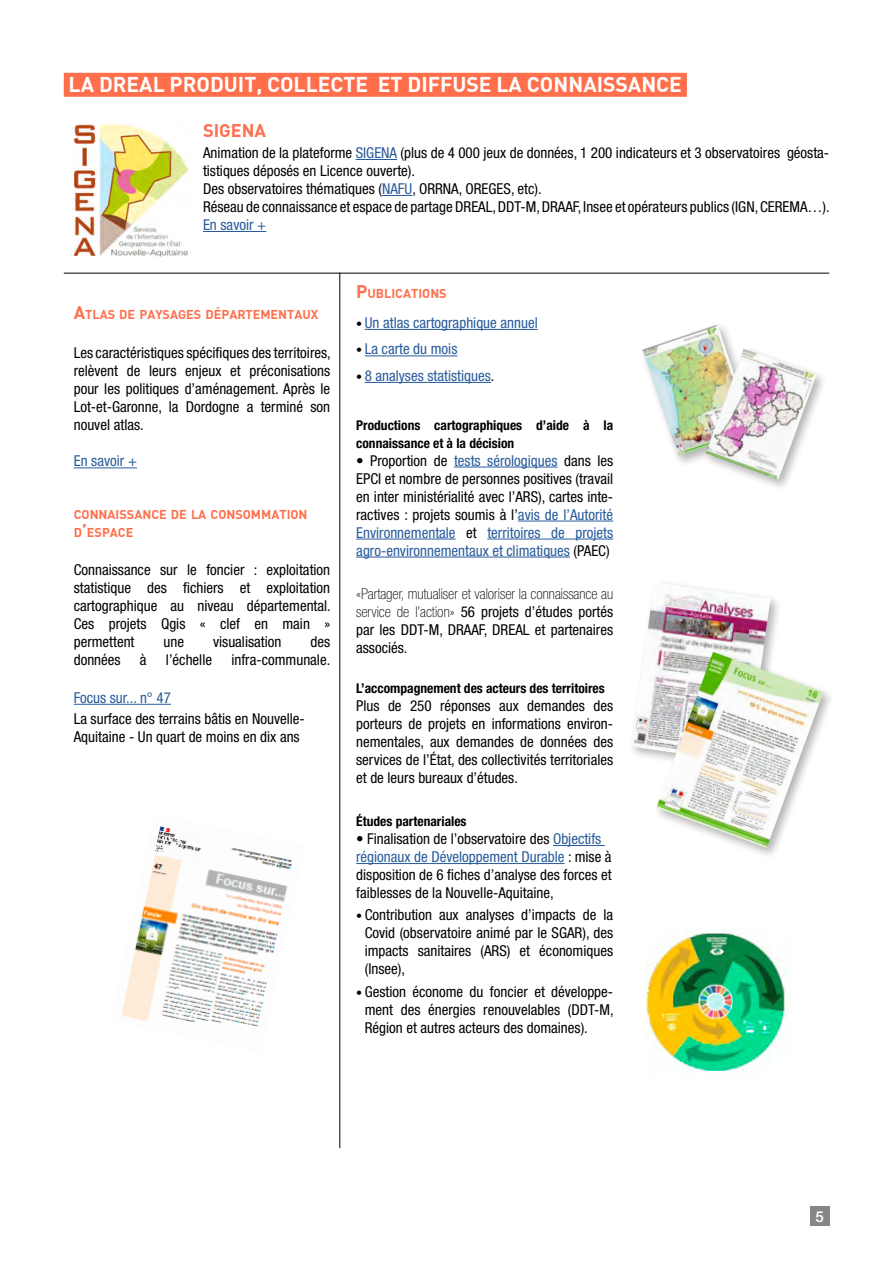
<style>
.page{position:relative;width:893px;height:1263px;background:#fff}
.page>*{position:absolute;margin:0;border:0;box-sizing:border-box;transform-origin:0 0}
.t1{font:700 21px "DIN";color:#fff}
.t2{font:700 18px "DIN";color:#ff6f4c}
.t3{font:condensed 15px/18px "Helvetica Neue LT Std";color:#000;text-align:justify}
.t4{font:condensed 15px "Helvetica Neue LT Std";color:#275b9b}
.t5{font:500 15px "Helvetica Neue LT Std";color:#fff}
.t6{font:700 condensed 13.5px/18px "Helvetica Neue LT Std";color:#000}
.t7{font:700 12.6px/18px "DIN";color:#ff6f4c}
.s1{color:#275b9b}
.s2{font-size:18px}
.s3{font-weight:100;font-size:12px;color:#000}
.s4{color:#000}
.s5{font-weight:100}
.s6{font-weight:700}
.s7{font-weight:100;font-size:12px}
</style>
<div class="page">
<div style="left:810px;top:1207px;width:19px;height:19px;background:#878787"></div>
<hr style="left:74px;top:467px;width:63px;height:1px;background:#275b9b">
<hr style="left:74px;top:704px;width:97px;height:1px;background:#275b9b">
<hr style="left:365px;top:329px;width:173px;height:1px;background:#275b9b">
<hr style="left:365px;top:355px;width:92px;height:1px;background:#275b9b">
<hr style="left:365px;top:382px;width:126px;height:1px;background:#275b9b">
<hr style="left:454px;top:467px;width:103px;height:1px;background:#275b9b">
<hr style="left:518px;top:521px;width:95px;height:1px;background:#275b9b">
<hr style="left:356px;top:539px;width:100px;height:1px;background:#275b9b">
<hr style="left:487px;top:539px;width:126px;height:1px;background:#275b9b">
<hr style="left:356px;top:557px;width:214px;height:1px;background:#275b9b">
<hr style="left:553px;top:845px;width:52px;height:1px;background:#275b9b">
<hr style="left:356px;top:863px;width:208px;height:1px;background:#275b9b">
<hr style="left:356px;top:159px;width:41px;height:1px;background:#275b9b">
<hr style="left:382px;top:195px;width:30px;height:1px;background:#275b9b">
<hr style="left:203px;top:231px;width:63px;height:1px;background:#275b9b">
<div style="left:64px;top:73px;width:623px;height:24px;background:#ff6f4c"></div>
<img style="left:71px;top:123px;width:118px;height:134px">
<div style="left:627px;top:579px;width:156px;height:196px;background:#000;opacity:.3"></div>
<img style="left:631px;top:582px;width:139px;height:181px">
<div style="left:638px;top:321px;width:127px;height:147px;background:#000;opacity:.3"></div>
<img style="left:642px;top:324px;width:111px;height:132px">
<div style="left:702px;top:345px;width:127px;height:147px;background:#000;opacity:.3"></div>
<img style="left:706px;top:348px;width:110px;height:132px">
<hr style="left:339px;top:273px;width:1px;height:875px;background:#000">
<hr style="left:64px;top:273px;width:765px;height:1px;background:#000">
<img style="left:121px;top:826px;width:172px;height:201px">
<img style="left:646px;top:928px;width:144px;height:143px">
<div style="left:653px;top:648px;width:182px;height:212px;background:#000;opacity:.3"></div>
<img style="left:656px;top:652px;width:167px;height:196px">
<h1 class="t1" style="left:69px;top:71px;width:615px">LA DREAL PRODUIT, COLLECTE ET DIFFUSE LA CONNAISSANCE</h1>
<p class="t2" style="left:203px;top:119px;width:12px">SIGENA</p>
<p class="t3" style="left:203px;top:144px;width:628px;text-align:left">Animation de la plateforme <span class="s1">SIGENA</span> (plus de 4 000 jeux de données, 1 200 indicateurs et 3 observatoires géosta&shy;tistiques déposés en Licence ouverte).<br>Des observatoires thématiques (<span class="s1">NAFU</span>, ORRNA, OREGES, etc).<br>Réseau de connaissance et espace de partage DREAL, DDT-M, DRAAF, Insee et opérateurs publics (IGN, CEREMA…).</p>
<p class="t4" style="left:203px;top:216px;width:65px">En savoir +</p>
<p class="t7" style="left:74px;top:305px;width:246px"><span class="s2">A</span>TLAS DE PAYSAGES DÉPARTEM ENTAUX</p>
<p class="t3" style="left:74px;top:344px;width:259px">Les caractéristiques spécifiques des territoires, relèvent de leurs enjeux et préconisations pour les politiques d’aménagement. Après le Lot-et-Garonne, la Dordogne a terminé son nouvel atlas.</p>
<p class="t4" style="left:74px;top:452px;width:65px">En savoir +</p>
<p class="t7" style="left:74px;top:504px;width:235px">CONNAISSANCE DE LA CONSOMMATION<br>D<span class="s2">’</span>ESPACE</p>
<p class="t3" style="left:74px;top:560px;width:259px">Connaissance sur le foncier : exploitation statistique des fichiers et exploitation cartographique au niveau départemental.<br>Ces projets Qgis « clef en main » permettent</p>
<p class="t3" style="left:164px;top:632px;width:22px">une</p>
<p class="t3" style="left:213px;top:632px;width:70px">visualisation</p>
<p class="t3" style="left:311px;top:632px;width:21px">des</p>
<p class="t3" style="left:74px;top:650px;width:48px">données</p>
<p class="t3" style="left:140px;top:650px;width:8px">à</p>
<p class="t3" style="left:166px;top:650px;width:48px">l’échelle</p>
<p class="t3" style="left:231px;top:650px;width:100px">infra-communale.</p>
<p class="t4" style="left:74px;top:689px;width:99px">Focus sur... n° 47</p>
<p class="t3" style="left:74px;top:709px;width:233px">La surface des terrains bâtis en Nouvelle-<br>Aquitaine - Un quart de moins en dix ans</p>
<p class="t7" style="left:356px;top:284px;width:92px"><span class="s2">P</span>UBLICATIONS</p>
<p class="t4" style="left:356px;top:314px;width:183px"><span class="s3">•</span> Un atlas cartographique annuel</p>
<p class="t4" style="left:356px;top:340px;width:103px"><span class="s3">•</span> La carte du mois</p>
<p class="t4" style="left:356px;top:367px;width:140px"><span class="s3">•</span> 8 analyses statistiques<span class="s4">.</span></p>
<p class="t6" style="left:356px;top:415px;width:258px">Productions cartographiques d’aide à la connaissance et à la décision</p>
<p class="t3" style="left:356px;top:451px;width:258px">• Proportion de <span class="s1">tests sérologiques</span> dans les EPCI et nombre de personnes positives (travail en inter ministérialité avec l’ARS), cartes inte&shy;ractives : projets soumis à l’<span class="s1">avis de l’Autorité Environnementale</span> et <span class="s1">territoires de projets agro-environnementaux et climatiques</span> (PAEC)</p>
<p class="t3" style="left:356px;top:585px;width:258px"><span class="s5">«Partager, mutualiser et valoriser la connaissance au service de l’action»</span> 56 projets d’études portés par les DDT-M, DRAAF, DREAL et partenaires associés.</p>
<p class="t6" style="left:356px;top:679px;width:250px">L’accompagnement des acteurs des territoires</p>
<p class="t3" style="left:356px;top:697px;width:258px">Plus de 250 réponses aux demandes des porteurs de projets en informations environ&shy;nementales, aux demandes de données des services de l’État, des collectivités territoriales et de leurs bureaux d’études.</p>
<p class="t6" style="left:356px;top:812px;width:112px">Études partenariales</p>
<p class="t3" style="left:356px;top:830px;width:257px;text-align:left"><span class="s6">•</span> Finalisation de l’observatoire des <span class="s1">Objectifs régionaux de Développement Durable</span> : mise à disposition de 6 fiches d’analyse des forces et faiblesses de la Nouvelle-Aquitaine,</p>
<p class="t3" style="left:365px;top:906px;width:250px;text-indent:-9px"><span class="s7">•</span> Contribution aux analyses d’impacts de la Covid (observatoire animé par le SGAR), des impacts sanitaires (ARS) et économiques (Insee),</p>
<p class="t3" style="left:365px;top:982px;width:250px;text-indent:-9px"><span class="s7">•</span> Gestion économe du foncier et développe&shy;ment des énergies renouvelables (DDT-M, Région et autres acteurs des domaines).</p>
<p class="t5" style="left:815px;top:1207px;width:10px">5</p>
</div>
